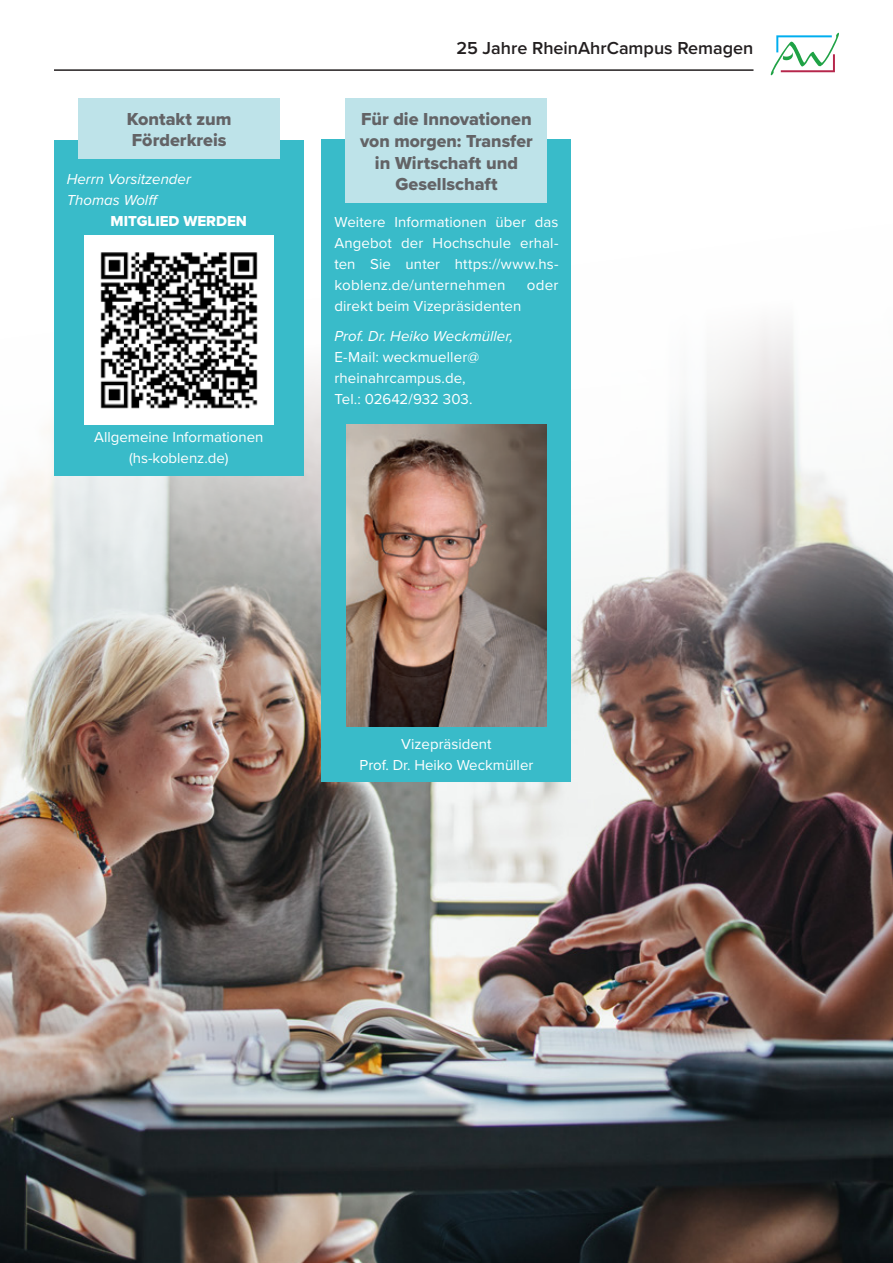
<style>
.page{position:relative;width:893px;height:1263px;background:#fff}
.page>*{position:absolute;margin:0;border:0;box-sizing:border-box;transform-origin:0 0}
.Zwischenüberschrift{font:18px/21.6px "Proxima Nova Extrabld";color:#636366;text-align:center}
.t1{font:600 18px "Proxima Nova";color:#231f20}
.Fliesstext{font:18px/21px "Proxima Nova Extrabld";color:#636366}
.Fliesstext-2{font:15px/21px "Proxima Nova";letter-spacing:.005em;color:#fff;text-align:center}
.Fliesstext-3{font:italic 15px "Proxima Nova";color:#fff}
.Fliesstext-4{font:15px "Proxima Nova Extrabld";color:#fff}
.s1{font-style:italic}
</style>
<div class="page">
<img style="left:0;top:223px;width:893px;height:1040px">
<div style="left:54px;top:140px;width:250px;height:335px;background:#39bbc9"></div>
<div style="left:322px;top:140px;width:249px;height:642px;background:#39bbc9"></div>
<div style="left:346px;top:98px;width:201px;height:105px;background:#bee3e9"></div>
<div style="left:78px;top:98px;width:202px;height:61px;background:#bee3e9"></div>
<img style="left:84px;top:236px;width:189px;height:189px">
<img style="left:346px;top:425px;width:201px;height:301px">
<svg style="left:770px;top:32px;width:69px;height:44px"></svg>
<hr style="left:54px;top:69px;width:699px;height:2px;background:#231f20">
<p class="Fliesstext" style="left:127px;top:109px;width:106px">Kontakt zum<br>Förderkreis</p>
<p class="Fliesstext-3" style="left:67px;top:167px;width:126px">Herrn Vorsitzender</p>
<p class="Fliesstext-3" style="left:67px;top:188px;width:93px">Thomas Wolff</p>
<p class="Fliesstext-4" style="left:111px;top:209px;width:138px">MITGLIED WERDEN</p>
<p class="Fliesstext-2" style="left:94px;top:426px;width:171px">Allgemeine Informationen (hs-koblenz.de)</p>
<p class="t1" style="left:456px;top:35px;width:299px">25 Jahre RheinAhrCampus Remagen</p>
<p class="Zwischenüberschrift" style="left:360px;top:108px;width:174px">Für die Innovationen von morgen: Transfer in Wirtschaft und<br>Gesellschaft</p>
<p class="Fliesstext-2" style="left:334px;top:211px;width:226px;text-align:justify">Weitere Informationen über das Angebot der Hochschule erhal&shy;ten Sie unter https://www.hs&shy;koblenz.de/unternehmen</p>
<p class="Fliesstext-2" style="left:527px;top:274px;width:33px">oder</p>
<p class="Fliesstext-2" style="left:334px;top:295px;width:189px">direkt beim Vizepräsidenten</p>
<p class="Fliesstext-2" style="left:334px;top:325px;width:180px;text-align:left"><span class="s1">Prof. Dr. Heiko Weckmüller,<br></span>E-Mail: weckmueller@ rheinahrcampus.de,<br>Tel.: 02642/932 303.</p>
<p class="Fliesstext-2" style="left:360px;top:732px;width:175px">Vizepräsident<br>Prof. Dr. Heiko Weckmüller</p>
</div>
